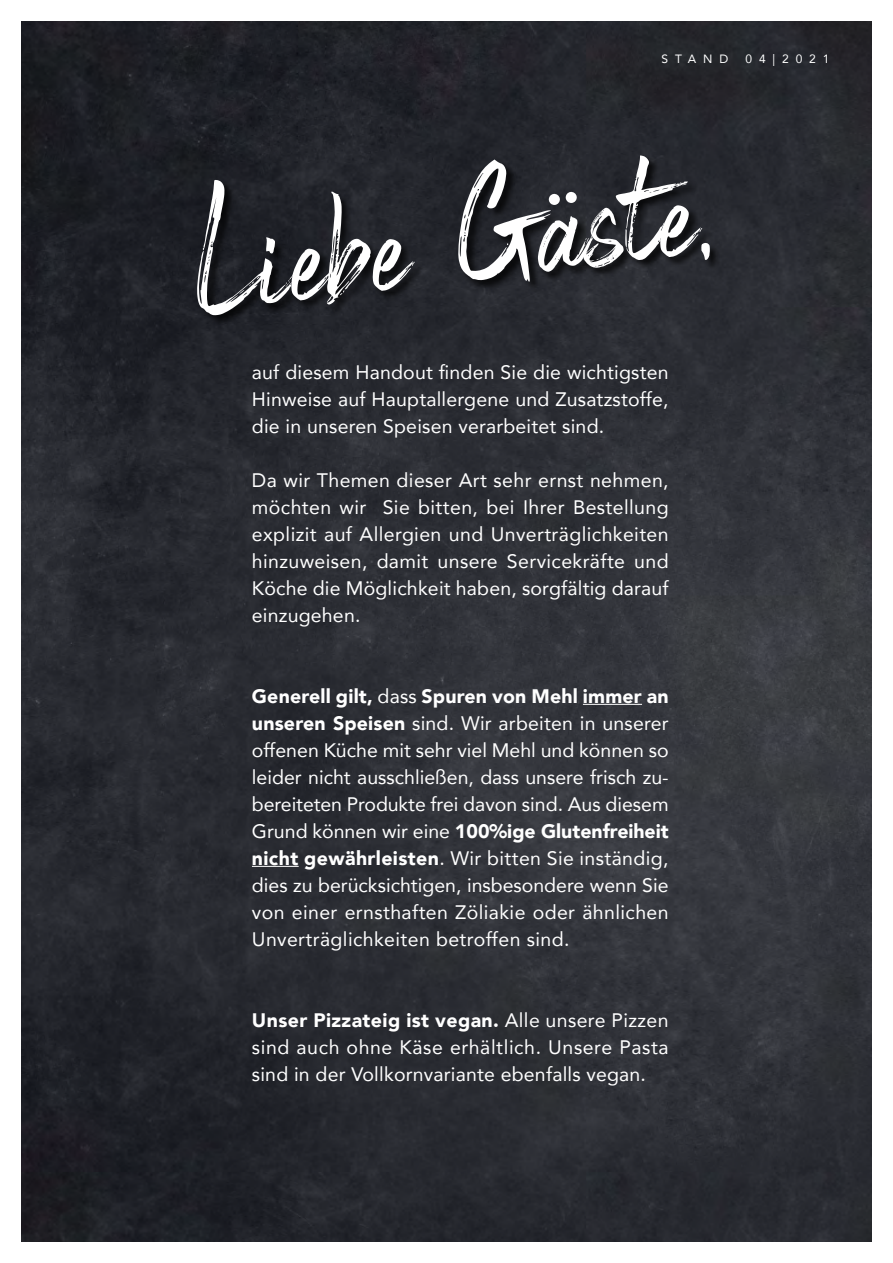
<style>
.page{position:relative;width:893px;height:1263px;background:#fff}
.page>*{position:absolute;margin:0;border:0;box-sizing:border-box;transform-origin:0 0}
.t1{font:113.55px "Black Vosten Personal Use";color:#fff}
.t2{font:19.5px/27px "Avenir";letter-spacing:.01em;color:#fff;text-align:justify}
.t3{font:12px "Avenir";letter-spacing:.575em;color:#fff}
.s1{font-weight:900}
</style>
<div class="page">
<img style="left:21px;top:21px;width:851px;height:1221px">
<div style="left:198px;top:155px;width:522px;height:170px;background:#000;opacity:.75"></div>
<div style="left:548px;top:194px;width:12px;height:11px;background:#fff;border-radius:50%"></div>
<div style="left:565px;top:192px;width:12px;height:11px;background:#fff;border-radius:50%"></div>
<hr style="left:583px;top:704px;width:59px;height:1px;background:#fff">
<hr style="left:252px;top:866px;width:47px;height:1px;background:#fff">
<p class="t3" style="left:662px;top:49px;width:68px">STAND</p>
<p class="t3" style="left:745px;top:49px;width:86px">04|2021</p>
<h1 class="t1" style="left:186px;top:208px;width:520px;rotate:-7deg">Liebe Gaste,</h1>
<p class="t2" style="left:252px;top:358px;width:418px">auf diesem Handout finden Sie die wichtigsten Hinweise auf Hauptallergene und Zusatzstoffe, die in unseren Speisen verarbeitet sind.</p>
<p class="t2" style="left:252px;top:466px;width:418px">Da wir Themen dieser Art sehr ernst nehmen, möchten wir Sie bitten, bei Ihrer Bestellung explizit auf Allergien und Unverträglichkeiten hinzuweisen, damit unsere Servicekräfte und Köche die Möglichkeit haben, sorgfältig darauf einzugehen.</p>
<p class="t2" style="left:252px;top:682px;width:418px"><span class="s1">Generell gilt,</span> dass <span class="s1">Spuren von Mehl immer an unseren Speisen</span> sind. Wir arbeiten in unserer offenen Küche mit sehr viel Mehl und können so leider nicht ausschließen, dass unsere frisch zu&shy;bereiteten Produkte frei davon sind. Aus diesem Grund können wir eine <span class="s1">100%ige Glutenfreiheit nicht gewährleisten</span>. Wir bitten Sie inständig, dies zu berücksichtigen, insbesondere wenn Sie von einer ernsthaften Zöliakie oder ähnlichen Unverträglichkeiten betroffen sind.</p>
<p class="t2" style="left:252px;top:1006px;width:418px"><span class="s1">Unser Pizzateig ist vegan.</span> Alle unsere Pizzen sind auch ohne Käse erhältlich. Unsere Pasta sind in der Vollkornvariante ebenfalls vegan.</p>
</div>
